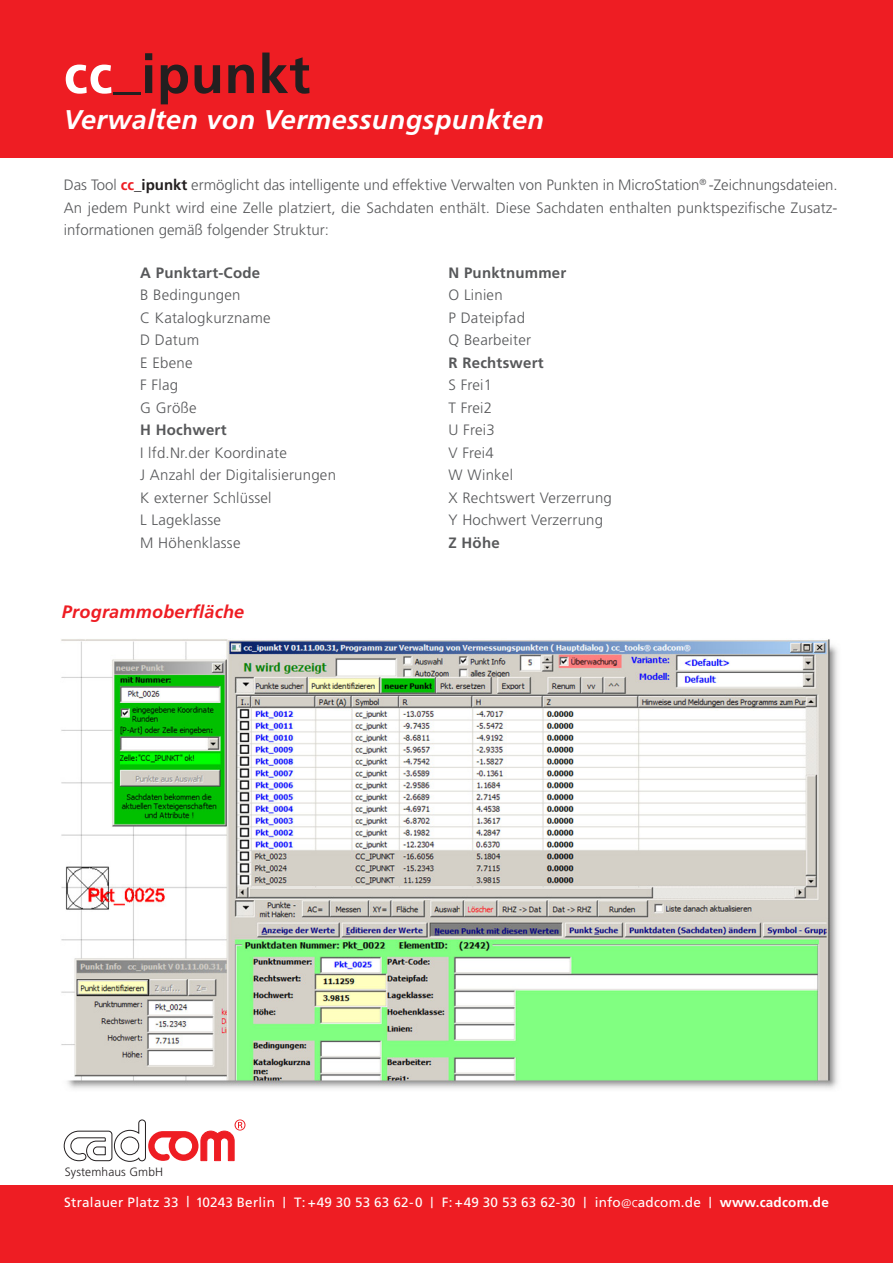
<style>
.page{position:relative;width:893px;height:1263px;background:#fff}
.page>*{position:absolute;margin:0;border:0;box-sizing:border-box;transform-origin:0 0}
.t1{font:700 54px "Frutiger";letter-spacing:.015em;color:#231f20}
.t2{font:italic 700 27px "Frutiger";letter-spacing:.015em;color:#fff}
.t3{font:italic 700 18px "Frutiger";letter-spacing:.015em;color:#ee1d23}
.t4{font:300 15px/22.5px "Frutiger";letter-spacing:.015em;color:#57585a}
.t5{font:700 15px "Frutiger";letter-spacing:.015em;color:#57585a}
.t6{font:13.5px "Frutiger";letter-spacing:.015em;color:#fff}
.t7{font:300 12px "Frutiger";letter-spacing:.01em;color:#231f20}
.s1{color:#fff}
.s2{font-weight:700;color:#ee1d23}
.s3{font-weight:700;color:#231f20}
.s4{font-size:14.85px}
.s5{font-family:"Frutiger Next LT";font-weight:300}
.s6{font-weight:300}
.s7{font-weight:700}
</style>
<div class="page">
<div style="left:0;top:1186px;width:893px;height:77px;background:#ee1d23"></div>
<svg style="left:64px;top:1119px;width:181px;height:43px"></svg>
<div style="left:0;top:0;width:893px;height:157px;background:#ee1d23"></div>
<img style="left:61px;top:639px;width:777px;height:450px">
<h1 class="t1" style="left:64px;top:43px;width:248px"><span class="s1">cc</span>_ipunkt</h1>
<h2 class="t2" style="left:64px;top:104px;width:482px">Verwalten von Vermessungspunkten</h2>
<p class="t4" style="left:64px;top:174px;width:775px;text-align:justify">Das Tool <span class="s2">cc</span><span class="s3">_ipunkt</span> ermöglicht das intelligente und effektive Verwalten von Punkten in MicroStation<sup>®</sup> -Zeichnungsdateien.<br>An jedem Punkt wird eine Zelle platziert, die Sachdaten enthält. Diese Sachdaten enthalten punktspezifische Zusatz&shy;informationen gemäß folgender Struktur:</p>
<p class="t5" style="left:140px;top:263px;width:121px">A Punktart-Code</p>
<p class="t4" style="left:140px;top:284px;width:132px">B Bedingungen<br>C Katalogkurzname<br>D Datum<br>E Ebene<br>F Flag<br>G Größe</p>
<p class="t5" style="left:140px;top:421px;width:88px">H Hochwert</p>
<p class="t4" style="left:140px;top:441px;width:197px">I lfd.Nr.der Koordinate<br>J Anzahl der Digitalisierungen<br>K externer Schlüssel<br>L Lageklasse<br>M Höhenklasse</p>
<p class="t5" style="left:449px;top:263px;width:119px">N Punktnummer</p>
<p class="t4" style="left:449px;top:284px;width:84px">O Linien<br>P Dateipfad<br>Q Bearbeiter</p>
<p class="t5" style="left:449px;top:353px;width:96px">R Rechtswert</p>
<p class="t4" style="left:449px;top:374px;width:165px">S Frei1<br>T Frei2<br>U Frei3<br>V Frei4<br>W Winkel<br>X Rechtswert Verzerrung<br>Y Hochwert Verzerrung</p>
<p class="t5" style="left:449px;top:533px;width:53px">Z Höhe</p>
<p class="t3" style="left:62px;top:601px;width:184px">Programmoberfläche</p>
<p class="t7" style="left:65px;top:1165px;width:100px">Systemhaus GmbH</p>
<p class="t6" style="left:64px;top:1194px;width:766px">Stralauer Platz 33 <span class="s4">|</span> 10243 Berlin <span class="s4">|</span> T: +49 30 53 63 62-0 <span class="s4">|</span> F: +49 30 53 63 62-30 <span class="s4">|</span> info<span class="s5">@</span><span class="s6">c</span>adcom.de <span class="s4">|</span> <span class="s7">www.cadcom.de</span></p>
</div>
